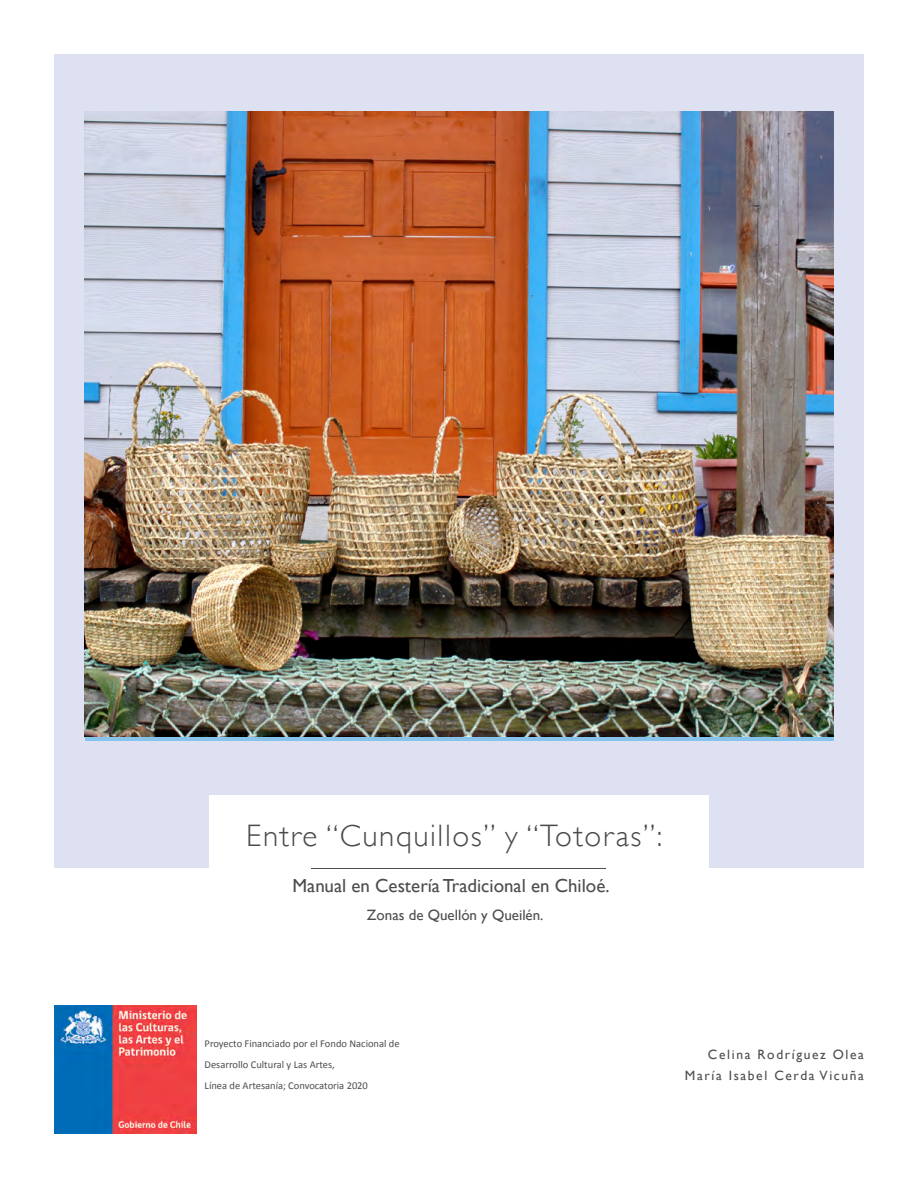
<style>
.page{position:relative;width:918px;height:1188px;background:#fff}
.page>*{position:absolute;margin:0;border:0;box-sizing:border-box;transform-origin:0 0}
.t1{font:300 31.05px "Gill Sans";letter-spacing:.05em;color:#4a4a4d}
.t2{font:18.9px "Gill Sans";color:#4d4d4f}
.t3{font:15px "Gill Sans";color:#4d4d4f}
.t4{font:13.5px/21px "Gill Sans";letter-spacing:.12em;color:#4d4d4f;text-align:right}
.t5{font:10.5px/21px "Calibri";color:#4d4d4f}
</style>
<div class="page">
<div style="left:54px;top:54px;width:810px;height:813px;background:#dde1f1"></div>
<img style="left:85px;top:111px;width:748px;height:626px">
<div style="left:209px;top:795px;width:500px;height:145px;background:#fff"></div>
<hr style="left:312px;top:869px;width:294px;height:1px;background:#4d4d4f">
<img style="left:54px;top:1006px;width:142px;height:128px">
<h1 class="t1" style="left:246px;top:811px;width:418px">Entre “Cunquillos” y “Totoras”:</h1>
<h2 class="t2" style="left:293px;top:875px;width:319px">Manual en Cestería Tradicional en Chiloé.</h2>
<h3 class="t3" style="left:367px;top:906px;width:178px">Zonas de Quellón y Queilén.</h3>
<p class="t5" style="left:205px;top:1033px;width:197px">Proyecto Financiado por el Fondo Nacional de<br>Desarrollo Cultural y Las Artes,<br>Línea de Artesanía; Convocatoria 2020</p>
<p class="t4" style="left:685px;top:1043px;width:181px">Celina Rodríguez Olea<br>María Isabel Cerda Vicuña</p>
</div>
